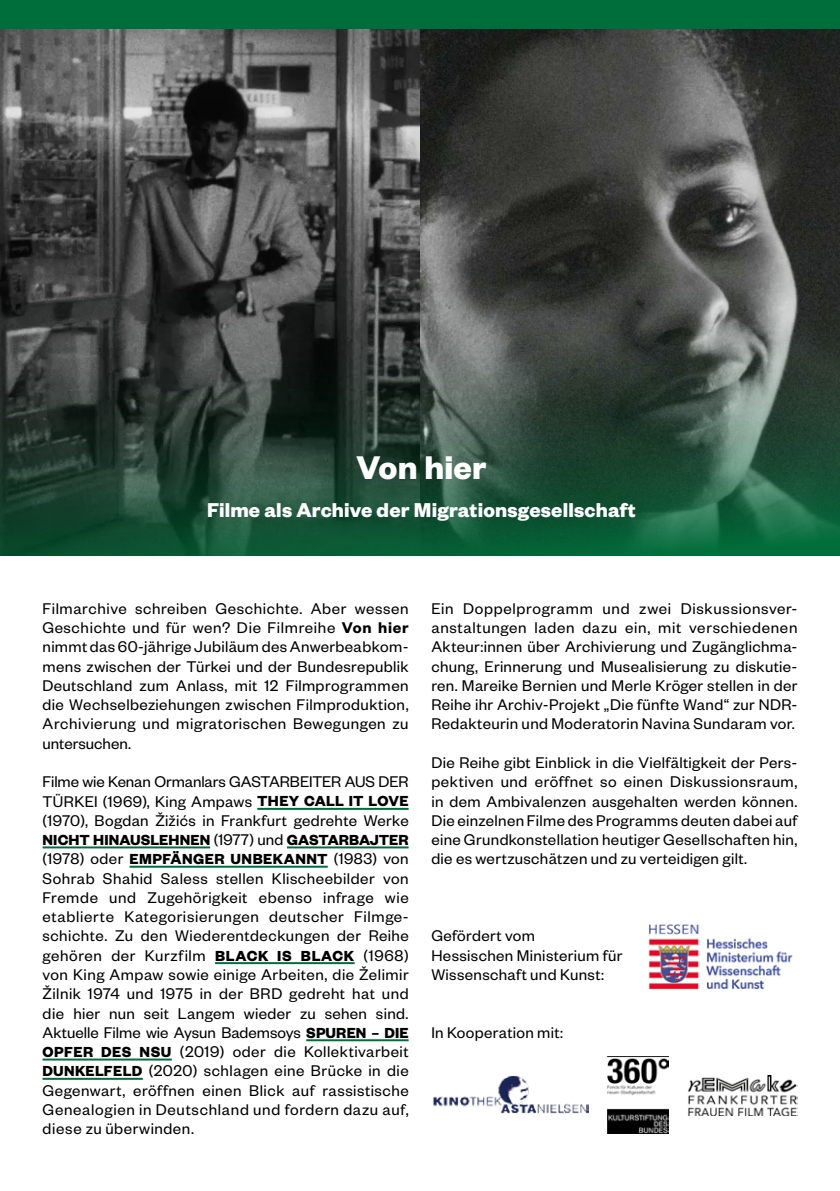
<style>
.page{position:relative;width:840px;height:1191px;background:#fff}
.page>*{position:absolute;margin:0;border:0;box-sizing:border-box;transform-origin:0 0}
.t1{font:700 36px "Founders Grotesk";letter-spacing:.005em;color:#fff}
.t2{font:700 22px "Founders Grotesk";letter-spacing:.01em;color:#fff}
.t3{font:17px/19.2px "Founders Grotesk";letter-spacing:.02em;color:#000;text-align:justify}
.t4{font:700 16px "Founders Grotesk";letter-spacing:.005em;color:#000}
.s1{font-weight:600}
.s2{font-weight:700;font-size:16px}
.s3{font-weight:400;font-size:17px}
</style>
<div class="page">
<img style="left:433px;top:1075px;width:155px;height:39px">
<img style="left:607px;top:1056px;width:61px;height:77px">
<img style="left:688px;top:1075px;width:109px;height:40px">
<img style="left:0;top:28px;width:420px;height:165px">
<img style="left:420px;top:28px;width:419px;height:165px">
<div style="left:0;top:0;width:839px;height:28px;background:#006e3b"></div>
<svg style="left:0;top:193px;width:839px;height:363px;background:#364b41"></svg>
<hr style="left:257px;top:808px;width:151px;height:2px;background:#006e3b">
<hr style="left:43px;top:846px;width:167px;height:2px;background:#006e3b">
<hr style="left:287px;top:846px;width:121px;height:2px;background:#006e3b">
<hr style="left:129px;top:865px;width:198px;height:2px;background:#006e3b">
<hr style="left:215px;top:962px;width:139px;height:2px;background:#006e3b">
<hr style="left:306px;top:1039px;width:102px;height:2px;background:#006e3b">
<hr style="left:43px;top:1058px;width:129px;height:2px;background:#006e3b">
<hr style="left:43px;top:1077px;width:100px;height:2px;background:#006e3b">
<img style="left:648px;top:924px;width:145px;height:65px">
<h1 class="t1" style="left:356px;top:444px;width:131px">Von hier</h1>
<p class="t2" style="left:207px;top:496px;width:430px">Filme als Archive der Migrationsgesellschaft</p>
<p class="t3" style="left:43px;top:598px;width:367px">Filmarchive schreiben Geschichte. Aber wessen Geschichte und für wen? Die Filmreihe <span class="s1">Von hier </span>nimmt das 60-jährige Jubiläum des Anwerbeabkom&shy;mens zwischen der Türkei und der Bundesrepublik Deutschland zum Anlass, mit 12 Filmprogrammen die Wechselbeziehungen zwischen Filmproduktion, Archivierung und migratorischen Bewegungen zu untersuchen.</p>
<p class="t3" style="left:43px;top:771px;width:367px">Filme wie Kenan Ormanlars GASTARBEITER AUS DER TÜRKEI (1969), King Ampaws <span class="s2">THEY CALL IT LOVE </span>(1970), Bogdan Žižićs in Frankfurt gedrehte Werke</p>
<p class="t4" style="left:43px;top:829px;width:367px">NICHT HINAUSLEHNEN <span class="s3">(1977) und</span> GASTARBAJTER</p>
<p class="t3" style="left:43px;top:848px;width:367px">(1978) oder <span class="s2">EMPFÄNGER UNBEKANNT</span> (1983) von Sohrab Shahid Saless stellen Klischeebilder von Fremde und Zugehörigkeit ebenso infrage wie etablierte Kategorisierungen deutscher Filmge&shy;schichte. Zu den Wiederentdeckungen der Reihe gehören der Kurzfilm <span class="s2">BLACK IS BLACK</span> (1968) von King Ampaw sowie einige Arbeiten, die Želimir Žilnik 1974 und 1975 in der BRD gedreht hat und die hier nun seit Langem wieder zu sehen sind.<br>Aktuelle Filme wie Aysun Bademsoys <span class="s2">SPUREN – DIE OPFER DES NSU</span> (2019) oder die Kollektivarbeit <span class="s2">DUNKELFELD</span> (2020) schlagen eine Brücke in die Gegenwart, eröffnen einen Blick auf rassistische Genealogien in Deutschland und fordern dazu auf, diese zu überwinden.</p>
<p class="t3" style="left:431px;top:598px;width:367px">Ein Doppelprogramm und zwei Diskussionsver&shy;anstaltungen laden dazu ein, mit verschiedenen Akteur:innen über Archivierung und Zugänglichma&shy;chung, Erinnerung und Musealisierung zu diskutie&shy;ren. Mareike Bernien und Merle Kröger stellen in der Reihe ihr Archiv-Projekt „Die fünfte Wand“ zur NDR-Redakteurin und Moderatorin Navina Sundaram vor.</p>
<p class="t3" style="left:431px;top:752px;width:367px">Die Reihe gibt Einblick in die Vielfältigkeit der Pers&shy;pektiven und eröffnet so einen Diskussionsraum, in dem Ambivalenzen ausgehalten werden können.<br>Die einzelnen Filme des Programms deuten dabei auf eine Grundkonstellation heutiger Gesellschaften hin, die es wertzuschätzen und zu verteidigen gilt.</p>
<p class="t3" style="left:431px;top:925px;width:192px;text-align:left">Gefördert vom<br>Hessischen Ministerium für<br>Wissenschaft und Kunst:</p>
<p class="t3" style="left:431px;top:1022px;width:133px">In Kooperation mit:</p>
</div>
